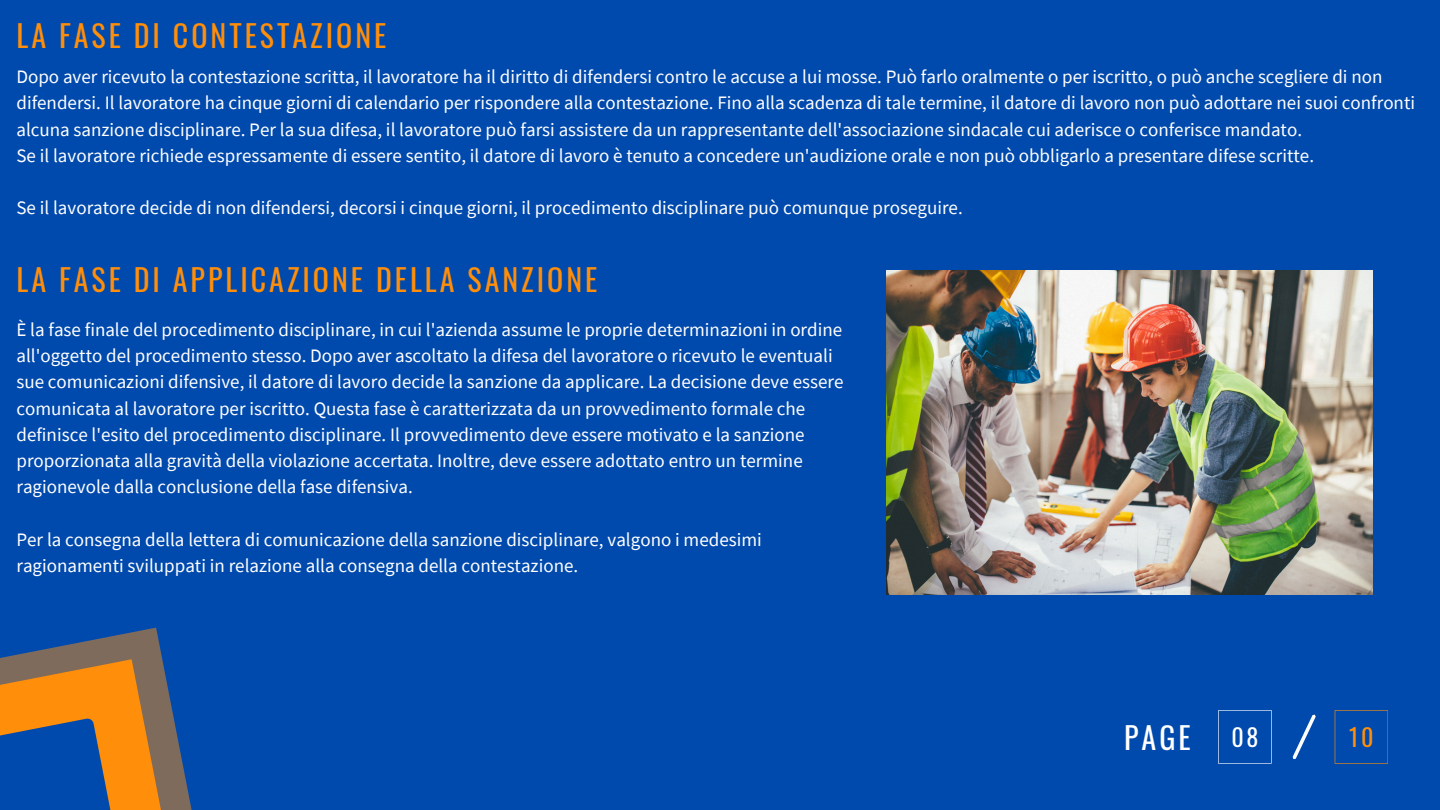
<style>
.page{position:relative;width:1440px;height:810px;background:#004aad}
.page>*{position:absolute;margin:0;border:0;box-sizing:border-box;transform-origin:0 0}
.t1{font:30px "Oswald";letter-spacing:.1em;color:#ff8e0a}
.t2{font:30px "Oswald";color:#fff}
.t3{font:24px "Oswald";color:#fff}
.t4{font:24px "Oswald";color:#ff8e0a}
.t5{font:19px/26.2px "Source Sans Pro";color:#fff}
</style>
<div class="page">
<svg style="left:0;top:627px;width:192px;height:183px"></svg>
<svg style="left:1218px;top:710px;width:53px;height:53px"></svg>
<svg style="left:1335px;top:710px;width:53px;height:53px"></svg>
<svg style="left:1292px;top:714px;width:24px;height:45px"></svg>
<img style="left:887px;top:271px;width:486px;height:324px">
<h1 class="t1" style="left:16px;top:12px;width:371px">LA FASE DI CONTESTAZIONE</h1>
<p class="t5" style="left:16px;top:63px;width:1400px">Dopo aver ricevuto la contestazione scritta, il lavoratore ha il diritto di difendersi contro le accuse a lui mosse. Può farlo oralmente o per iscritto, o può anche scegliere di non difendersi. Il lavoratore ha cinque giorni di calendario per rispondere alla contestazione. Fino alla scadenza di tale termine, il datore di lavoro non può adottare nei suoi confronti alcuna sanzione disciplinare. Per la sua difesa, il lavoratore può farsi assistere da un rappresentante dell'associazione sindacale cui aderisce o conferisce mandato.</p>
<p class="t5" style="left:16px;top:142px;width:1299px">Se il lavoratore richiede espressamente di essere sentito, il datore di lavoro è tenuto a concedere un'audizione orale e non può obbligarlo a presentare difese scritte.</p>
<p class="t5" style="left:16px;top:194px;width:948px">Se il lavoratore decide di non difendersi, decorsi i cinque giorni, il procedimento disciplinare può comunque proseguire.</p>
<p class="t1" style="left:16px;top:256px;width:583px">LA FASE DI APPLICAZIONE DELLA SANZIONE</p>
<p class="t5" style="left:16px;top:316px;width:829px">È la fase finale del procedimento disciplinare, in cui l'azienda assume le proprie determinazioni in ordine all'oggetto del procedimento stesso. Dopo aver ascoltato la difesa del lavoratore o ricevuto le eventuali sue comunicazioni difensive, il datore di lavoro decide la sanzione da applicare. La decisione deve essere comunicata al lavoratore per iscritto. Questa fase è caratterizzata da un provvedimento formale che definisce l'esito del procedimento disciplinare. Il provvedimento deve essere motivato e la sanzione proporzionata alla gravità della violazione accertata. Inoltre, deve essere adottato entro un termine ragionevole dalla conclusione della fase difensiva.</p>
<h1 class="t5" style="left:16px;top:526px;width:747px">Per la consegna della lettera di comunicazione della sanzione disciplinare, valgono i medesimi ragionamenti sviluppati in relazione alla consegna della contestazione.</h1>
<p class="t2" style="left:1124px;top:715px;width:68px">PAGE</p>
<p class="t3" style="left:1232px;top:718px;width:28px">08</p>
<p class="t4" style="left:1349px;top:718px;width:26px">10</p>
</div>
